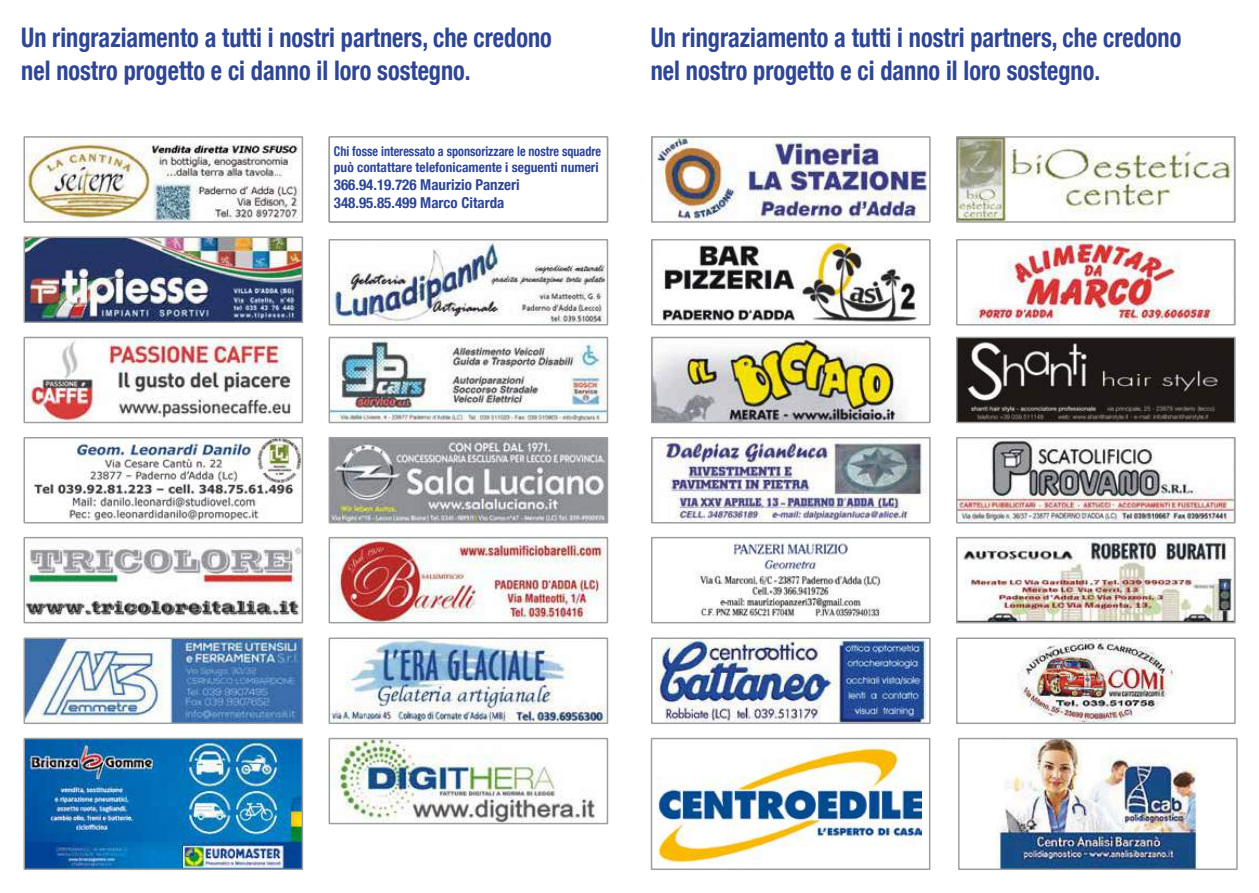
<style>
.page{position:relative;width:1259px;height:893px;background:#fff}
.page>*{position:absolute;margin:0;border:0;box-sizing:border-box;transform-origin:0 0}
.t1{font:700 condensed 27px/32.4px "Helvetica Neue";color:#2e4694;scale:.9 1}
.t2{font:700 condensed 15px/18px "Helvetica Neue";color:#2e4694}
.t3{font:700 condensed 13.5px/16.2px "Helvetica Neue";color:#2e4694;scale:.9 1}
</style>
<div class="page">
<img style="left:26px;top:139px;width:274px;height:81px">
<div style="left:23px;top:136px;width:280px;height:87px;border:2px solid #9c9e9f"></div>
<img style="left:654px;top:139px;width:273px;height:81px">
<div style="left:651px;top:136px;width:279px;height:87px;border:2px solid #9c9e9f"></div>
<img style="left:959px;top:139px;width:273px;height:81px">
<div style="left:956px;top:136px;width:279px;height:87px;border:2px solid #9c9e9f"></div>
<img style="left:331px;top:242px;width:274px;height:81px">
<div style="left:328px;top:239px;width:280px;height:87px;border:2px solid #9c9e9f"></div>
<img style="left:973px;top:242px;width:242px;height:81px">
<div style="left:956px;top:239px;width:279px;height:87px;border:2px solid #9c9e9f"></div>
<img style="left:331px;top:340px;width:274px;height:80px">
<div style="left:328px;top:337px;width:280px;height:86px;border:2px solid #9c9e9f"></div>
<img style="left:959px;top:340px;width:273px;height:80px">
<div style="left:956px;top:337px;width:279px;height:86px;border:2px solid #9c9e9f"></div>
<img style="left:331px;top:440px;width:274px;height:80px">
<div style="left:328px;top:437px;width:280px;height:86px;border:2px solid #9c9e9f"></div>
<img style="left:959px;top:440px;width:273px;height:80px">
<div style="left:956px;top:437px;width:279px;height:86px;border:2px solid #9c9e9f"></div>
<img style="left:331px;top:540px;width:274px;height:80px">
<div style="left:328px;top:537px;width:280px;height:86px;border:2px solid #9c9e9f"></div>
<img style="left:963px;top:540px;width:269px;height:80px">
<div style="left:956px;top:537px;width:279px;height:86px;border:2px solid #9c9e9f"></div>
<img style="left:331px;top:640px;width:274px;height:81px">
<div style="left:328px;top:637px;width:280px;height:87px;border:2px solid #9c9e9f"></div>
<img style="left:1019px;top:640px;width:157px;height:81px">
<div style="left:956px;top:637px;width:279px;height:87px;border:2px solid #9c9e9f"></div>
<img style="left:331px;top:741px;width:265px;height:80px">
<div style="left:328px;top:738px;width:280px;height:86px;border:2px solid #9c9e9f"></div>
<img style="left:26px;top:239px;width:274px;height:81px">
<div style="left:23px;top:236px;width:280px;height:87px;border:2px solid #9c9e9f"></div>
<img style="left:662px;top:242px;width:257px;height:81px">
<div style="left:651px;top:239px;width:279px;height:87px;border:2px solid #9c9e9f"></div>
<img style="left:33px;top:440px;width:267px;height:80px">
<div style="left:23px;top:437px;width:280px;height:86px;border:2px solid #9c9e9f"></div>
<img style="left:660px;top:440px;width:267px;height:80px">
<div style="left:651px;top:437px;width:279px;height:86px;border:2px solid #9c9e9f"></div>
<img style="left:26px;top:545px;width:274px;height:75px">
<div style="left:23px;top:537px;width:280px;height:86px;border:2px solid #9c9e9f"></div>
<div style="left:328px;top:136px;width:280px;height:87px;background:#fff;border:2px solid #9c9e9f"></div>
<img style="left:26px;top:640px;width:274px;height:81px">
<div style="left:23px;top:637px;width:280px;height:87px;border:2px solid #9c9e9f"></div>
<img style="left:656px;top:640px;width:269px;height:81px">
<div style="left:651px;top:637px;width:279px;height:87px;border:2px solid #9c9e9f"></div>
<img style="left:699px;top:540px;width:184px;height:80px">
<div style="left:651px;top:537px;width:279px;height:86px;border:2px solid #9c9e9f"></div>
<img style="left:26px;top:741px;width:274px;height:126px">
<div style="left:23px;top:738px;width:280px;height:132px;border:2px solid #9c9e9f"></div>
<img style="left:996px;top:741px;width:201px;height:126px">
<div style="left:958px;top:738px;width:279px;height:132px;border:2px solid #9c9e9f"></div>
<img style="left:658px;top:742px;width:263px;height:122px">
<div style="left:651px;top:738px;width:279px;height:132px;border:2px solid #9c9e9f"></div>
<img style="left:26px;top:340px;width:266px;height:80px">
<div style="left:23px;top:337px;width:280px;height:86px;border:2px solid #9c9e9f"></div>
<img style="left:654px;top:340px;width:250px;height:80px">
<div style="left:651px;top:337px;width:279px;height:86px;border:2px solid #9c9e9f"></div>
<p class="t1" style="left:21px;top:20px;width:591px">Un ringraziamento a tutti i nostri partners, che credono nel nostro progetto e ci danno il loro sostegno.</p>
<p class="t1" style="left:651px;top:20px;width:591px">Un ringraziamento a tutti i nostri partners, che credono nel nostro progetto e ci danno il loro sostegno.</p>
<p class="t3" style="left:334px;top:142px;width:298px">Chi fosse interessato a sponsorizzare le nostre squadre può contattare telefonicamente i seguenti numeri</p>
<p class="t2" style="left:334px;top:175px;width:187px">366.94.19.726 Maurizio Panzeri<br>348.95.85.499 Marco Citarda</p>
</div>
